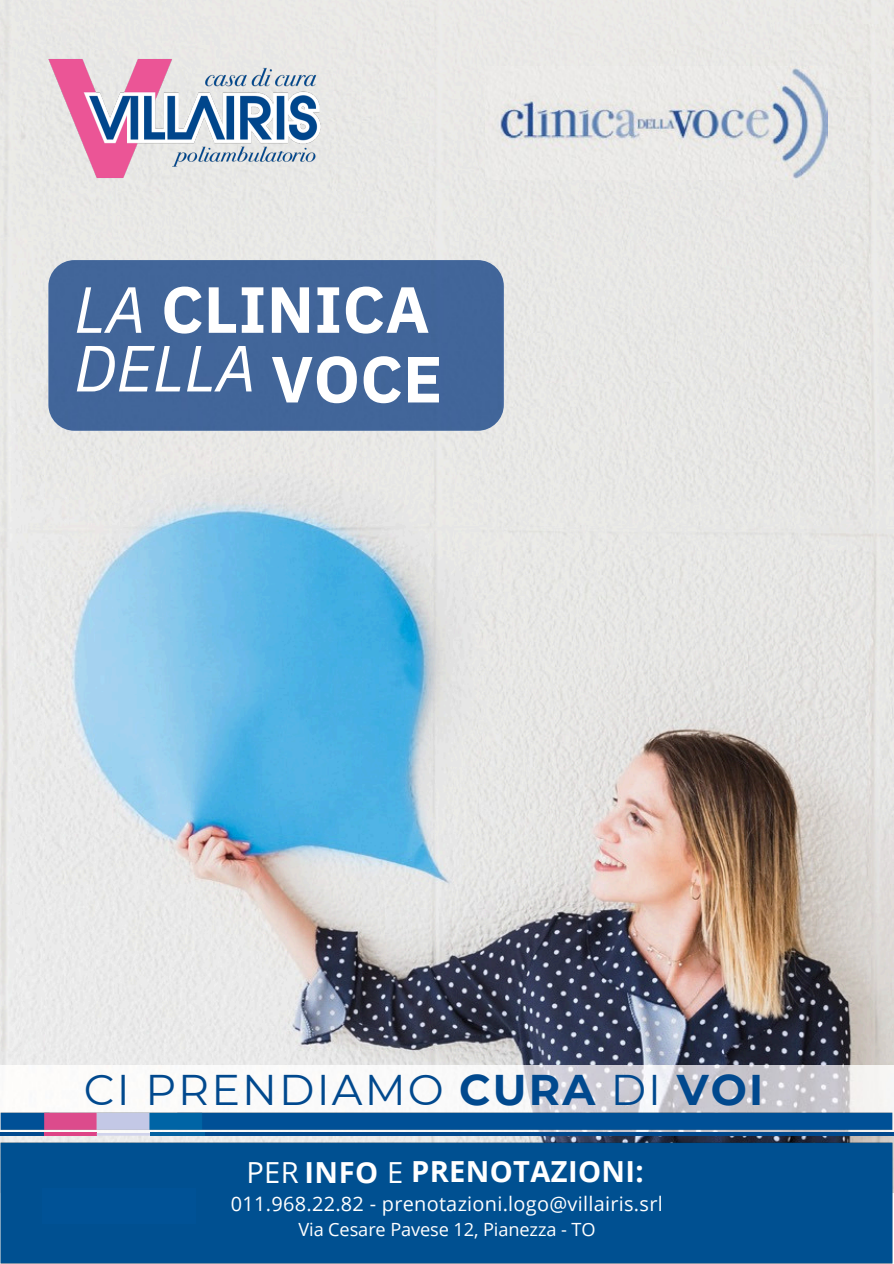
<style>
.page{position:relative;width:894px;height:1264px;background:#fff}
.page>*{position:absolute;margin:0;border:0;box-sizing:border-box;transform-origin:0 0}
.t1{font:700 65.1px "IBM Plex Sans";letter-spacing:.005em;color:#fff}
.t2{font:italic 65.1px "IBM Plex Sans";letter-spacing:-.005em;color:#fff}
.t3{font:42.9px "Montserrat";letter-spacing:.05em;color:#01498e}
.t4{font:700 29.1px "Open Sans";letter-spacing:.015em;color:#fff}
.t5{font:19.95px "Open Sans";letter-spacing:.015em;color:#fff}
.t6{font:18.15px "Open Sans";letter-spacing:-.005em;color:#fff}
.s1{font-weight:400;font-style:italic}
.s2{font-weight:700}
.s3{font-weight:400}
</style>
<div class="page">
<img style="left:0;top:0;width:893px;height:1065px">
<img style="left:38px;top:49px;width:293px;height:139px">
<img style="left:465px;top:1065px;width:427px;height:37px">
<div style="left:48px;top:260px;width:455px;height:171px;background:#41659a;border-radius:26px"></div>
<img style="left:485px;top:67px;width:341px;height:112px">
<img style="left:0;top:1102px;width:893px;height:161px">
<div style="left:42px;top:1188px;width:154px;height:35px;background:#005296"></div>
<h2 class="t1" style="left:74px;top:266px;width:357px"><span class="s1">LA</span> CLINICA</h2>
<h1 class="t2" style="left:74px;top:325px;width:184px">DELLA</h1>
<h3 class="t1" style="left:271px;top:336px;width:173px">VOCE</h3>
<h1 class="t3" style="left:84px;top:1063px;width:680px">CI PRENDIAMO <span class="s2">CURA</span> DI <span class="s2">VOI</span></h1>
<h5 class="t4" style="left:246px;top:1151px;width:399px"><span class="s3">PER</span> INFO <span class="s3">E</span> PRENOTAZIONI:</h5>
<p class="t5" style="left:231px;top:1189px;width:433px">011.968.22.82 - prenotazioni.logo@villairis.srl</p>
<p class="t6" style="left:298px;top:1216px;width:298px">Via Cesare Pavese 12, Pianezza - TO</p>
</div>
